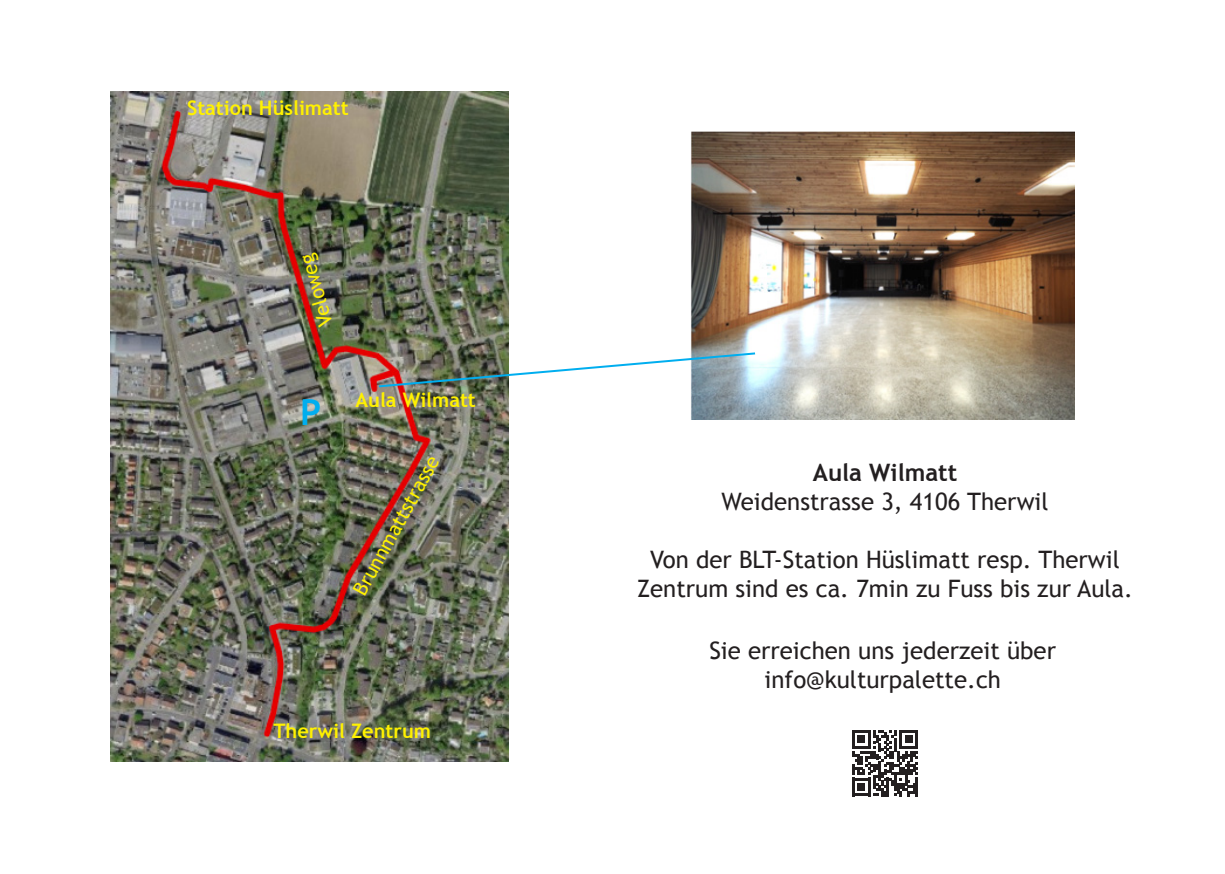
<style>
.page{position:relative;width:1225px;height:874px;background:#fff}
.page>*{position:absolute;margin:0;border:0;box-sizing:border-box;transform-origin:0 0}
.t1{font:700 36px "Trebuchet MS";color:#00aeef}
.t2{font:24px/28.8px "Trebuchet MS";color:#231f20;text-align:center}
.t3{font:700 24px "Trebuchet MS";color:#231f20}
.t4{font:700 20px "Trebuchet MS";color:#fff101}
.t5{font:20px "Trebuchet MS";color:#fff101}
</style>
<div class="page">
<img style="left:110px;top:91px;width:399px;height:670px">
<img style="left:691px;top:131px;width:383px;height:288px">
<img style="left:377px;top:351px;width:380px;height:37px">
<svg style="left:852px;top:730px;width:66px;height:65px"></svg>
<p class="t4" style="left:187px;top:95px;width:163px">Station Hüslimatt</p>
<p class="t5" style="left:315px;top:329px;width:75px;rotate:-106deg">Veloweg</p>
<p class="t1" style="left:300px;top:389px;width:23px">P</p>
<p class="t4" style="left:355px;top:387px;width:122px">Aula Wilmatt</p>
<p class="t5" style="left:348px;top:587px;width:158px;rotate:-61deg">Brunnmattstrasse</p>
<p class="t4" style="left:273px;top:718px;width:159px">Therwil Zentrum</p>
<p class="t3" style="left:813px;top:457px;width:146px">Aula Wilmatt</p>
<p class="t2" style="left:721px;top:487px;width:328px">Weidenstrasse 3, 4106 Therwil</p>
<p class="t2" style="left:637px;top:545px;width:497px">Von der BLT-Station Hüslimatt resp. Therwil<br>Zentrum sind es ca. 7min zu Fuss bis zur Aula.</p>
<p class="t2" style="left:709px;top:636px;width:348px">Sie erreichen uns jederzeit über</p>
<p class="t2" style="left:764px;top:665px;width:238px">info@kulturpalette.ch</p>
</div>
